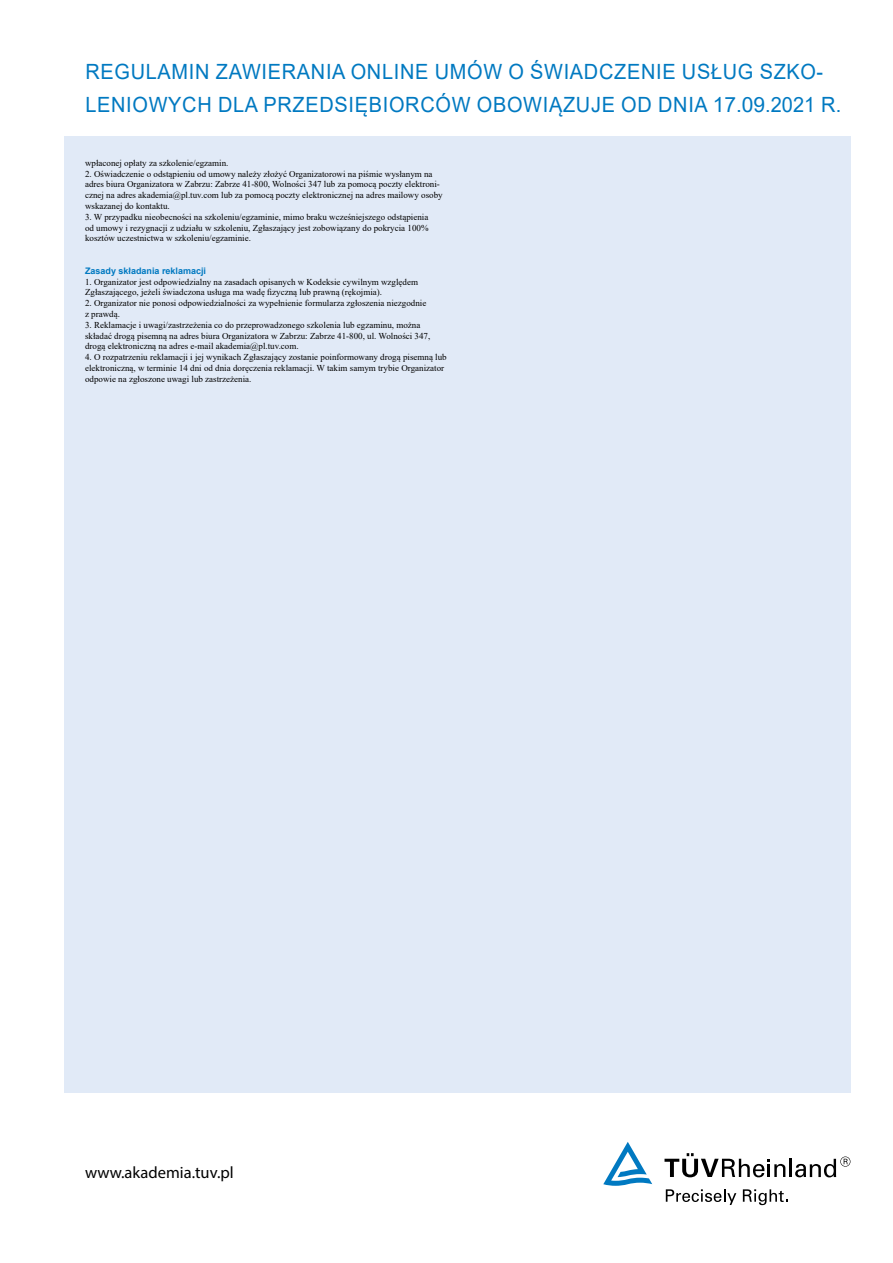
<style>
.page{position:relative;width:893px;height:1263px;background:#fff}
.page>*{position:absolute;margin:0;border:0;box-sizing:border-box;transform-origin:0 0}
.t1{font:21px/33px "Arial";letter-spacing:.035em;color:#0079c1;scale:.95 1}
.t2{font:21px "Arial";color:#0079c1;scale:.95 1}
.t3{font:16.5px "Myriad Pro";color:#000}
.t4{font:9px/10.8px "Times New Roman";color:#000}
.t5{font:700 9px "Arial";color:#0079c1}
</style>
<div class="page">
<svg style="left:666px;top:1189px;width:70px;height:16px"></svg>
<svg style="left:743px;top:1189px;width:44px;height:16px"></svg>
<svg style="left:664px;top:1153px;width:121px;height:24px"></svg>
<hr style="left:789px;top:1159px;width:3px;height:18px;background:#000">
<svg style="left:795px;top:1156px;width:55px;height:21px"></svg>
<svg style="left:603px;top:1142px;width:49px;height:44px"></svg>
<div style="left:64px;top:136px;width:786px;height:957px;background:#e1eaf7"></div>
<h1 class="t1" style="left:85px;top:55px;width:778px">Regulamin zawierania online umów o świadczenie usług szko&shy;leniowych dla przedsiębiorców OBOWIĄZUJE</h1>
<h1 class="t2" style="left:621px;top:90px;width:233px">OD dnia 17.09.2021 r.</h1>
<p class="t4" style="left:85px;top:157px;width:145px">wpłaconej opłaty za szkolenie/egzamin.</p>
<p class="t4" style="left:85px;top:168px;width:359px">2. Oświadczenie o odstąpieniu od umowy należy złożyć Organizatorowi na piśmie wysłanym na adres biura Organizatora w Zabrzu: Zabrze 41-800, Wolności 347 lub za pomocą poczty elektroni&shy;cznej na adres akademia@pl.tuv.com lub za pomocą poczty elektronicznej na adres mailowy osoby wskazanej do kontaktu.</p>
<p class="t4" style="left:85px;top:211px;width:345px;text-align:justify">3. W przypadku nieobecności na szkoleniu/egzaminie, mimo braku wcześniejszego odstąpienia od umowy i rezygnacji z udziału w szkoleniu, Zgłaszający jest zobowiązany do pokrycia 100% kosztów uczestnictwa w szkoleniu/egzaminie.</p>
<p class="t5" style="left:85px;top:264px;width:123px">Zasady składania reklamacji</p>
<p class="t4" style="left:85px;top:276px;width:335px">1. Organizator jest odpowiedzialny na zasadach opisanych w Kodeksie cywilnym względem<br>Zgłaszającego, jeżeli świadczona usługa ma wadę fizyczną lub prawną (rękojmia).</p>
<p class="t4" style="left:85px;top:297px;width:343px">2. Organizator nie ponosi odpowiedzialności za wypełnienie formularza zgłoszenia niezgodnie z prawdą.</p>
<p class="t4" style="left:85px;top:319px;width:347px">3. Reklamacje i uwagi/zastrzeżenia co do przeprowadzonego szkolenia lub egzaminu, można składać drogą pisemną na adres biura Organizatora w Zabrzu: Zabrze 41-800, ul. Wolności 347, drogą elektroniczną na adres e-mail akademia@pl.tuv.com.</p>
<p class="t4" style="left:85px;top:351px;width:363px">4. O rozpatrzeniu reklamacji i jej wynikach Zgłaszający zostanie poinformowany drogą pisemną lub elektroniczną, w terminie 14 dni od dnia doręczenia reklamacji. W takim samym trybie Organizator odpowie na zgłoszone uwagi lub zastrzeżenia.</p>
<h2 class="t3" style="left:85px;top:1162px;width:150px">www.akademia.tuv.pl</h2>
</div>
